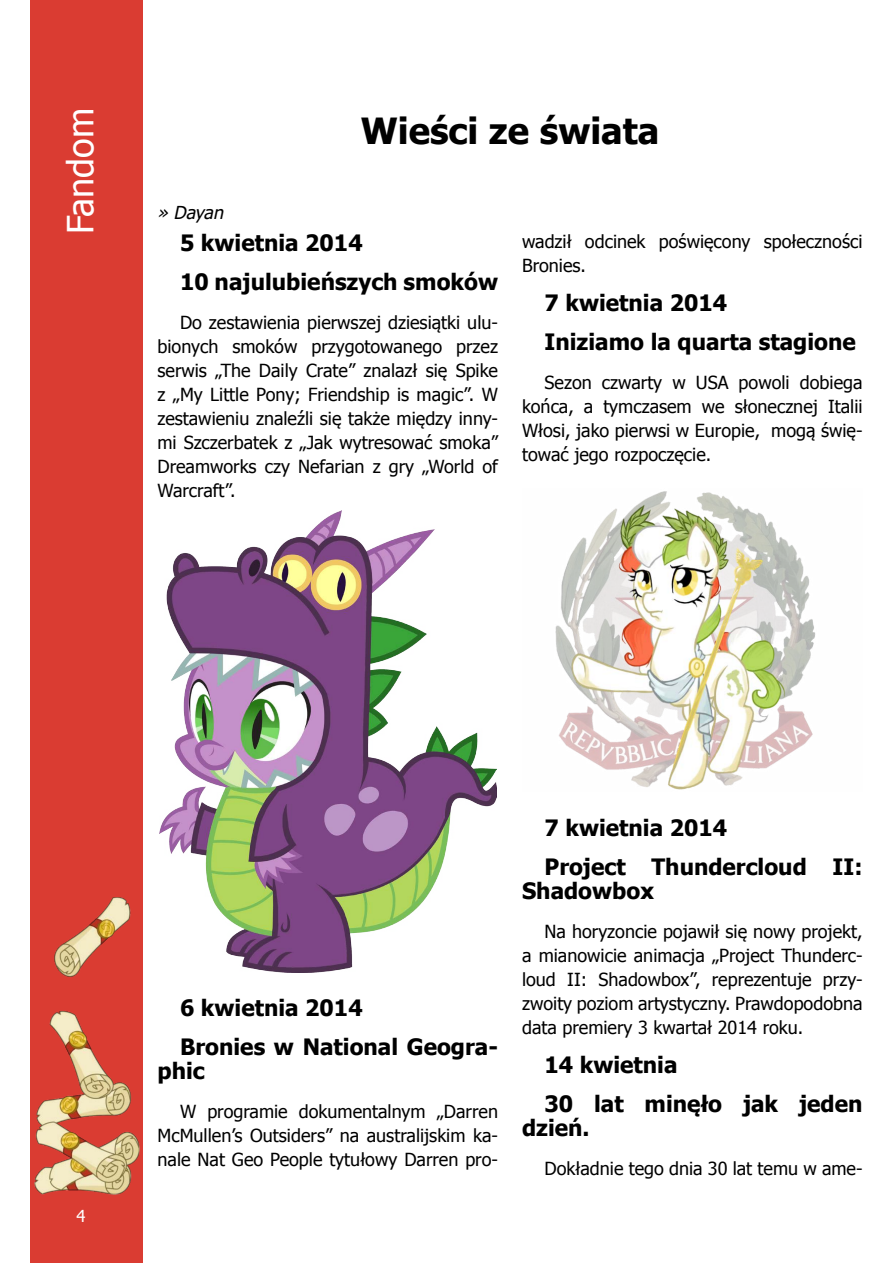
<style>
.page{position:relative;width:893px;height:1263px;background:#fff}
.page>*{position:absolute;margin:0;border:0;box-sizing:border-box;transform-origin:0 0}
.t1{font:700 36px "Tahoma";color:#000}
.t2{font:36px "Tahoma";color:#fff}
.t3{font:700 22.5px/39px "Tahoma";color:#000}
.t4{font:18px/24px "Tahoma";color:#000;text-align:justify}
.t5{font:italic 18px "Tahoma Faux";letter-spacing:-.005em;color:#000}
.t6{font:16.5px "Tahoma";color:#fff}
</style>
<div class="page">
<div style="left:30px;top:0;width:113px;height:1263px;background:#da3c32"></div>
<img style="left:35px;top:898px;width:105px;height:296px">
<img style="left:159px;top:510px;width:337px;height:462px">
<img style="left:555px;top:491px;width:261px;height:299px">
<h1 class="t2" style="left:56px;top:234px;width:127px;rotate:-90deg">Fandom</h1>
<p class="t5" style="left:158px;top:200px;width:67px">» Dayan</p>
<h1 class="t1" style="left:361px;top:106px;width:300px">Wieści ze świata</h1>
<p class="t3" style="left:180px;top:222px;width:320px">5 kwietnia 2014<br>10 najulubieńszych smoków</p>
<p class="t4" style="left:158px;top:310px;width:342px;text-indent:22px">Do zestawienia pierwszej dziesiątki ulu&shy;bionych smoków przygotowanego przez serwis „The Daily Crate” znalazł się Spike z „My Little Pony; Friendship is magic”. W zestawieniu znaleźli się także między inny&shy;mi Szczerbatek z „Jak wytresować smoka” Dreamworks czy Nefarian z gry „World of Warcraft”.</p>
<p class="t4" style="left:522px;top:228px;width:342px">wadził odcinek poświęcony społeczności<br>Bronies.</p>
<p class="t3" style="left:544px;top:282px;width:313px">7 kwietnia 2014<br>Iniziamo la quarta stagione</p>
<p class="t4" style="left:522px;top:369px;width:342px;text-indent:22px">Sezon czwarty w USA powoli dobiega końca, a tymczasem we słonecznej Italii Włosi, jako pierwsi w Europie, mogą świę&shy;tować jego rozpoczęcie.</p>
<p class="t6" style="left:76px;top:1204px;width:11px">4</p>
<p class="t3" style="left:180px;top:987px;width:320px">6 kwietnia 2014<br>Bronies w National Geogra-</p>
<p class="t3" style="left:158px;top:1050px;width:49px">phic</p>
<p class="t4" style="left:158px;top:1099px;width:342px;text-indent:22px">W programie dokumentalnym „Darren McMullen’s Outsiders” na australijskim ka&shy;nale Nat Geo People tytułowy Darren pro-</p>
<p class="t3" style="left:544px;top:807px;width:319px">7 kwietnia 2014<br>Project Thundercloud II:</p>
<p class="t3" style="left:522px;top:870px;width:133px">Shadowbox</p>
<p class="t4" style="left:522px;top:918px;width:342px;text-indent:22px">Na horyzoncie pojawił się nowy projekt, a mianowicie animacja „Project Thunderc&shy;loud II: Shadowbox”, reprezentuje przy&shy;zwoity poziom artystyczny. Prawdopodobna data premiery 3 kwartał 2014 roku.</p>
<p class="t3" style="left:544px;top:1044px;width:320px">14 kwietnia<br>30 lat minęło jak jeden</p>
<p class="t3" style="left:522px;top:1107px;width:69px">dzień.</p>
<p class="t4" style="left:544px;top:1155px;width:319px">Dokładnie tego dnia 30 lat temu w ame-</p>
</div>
